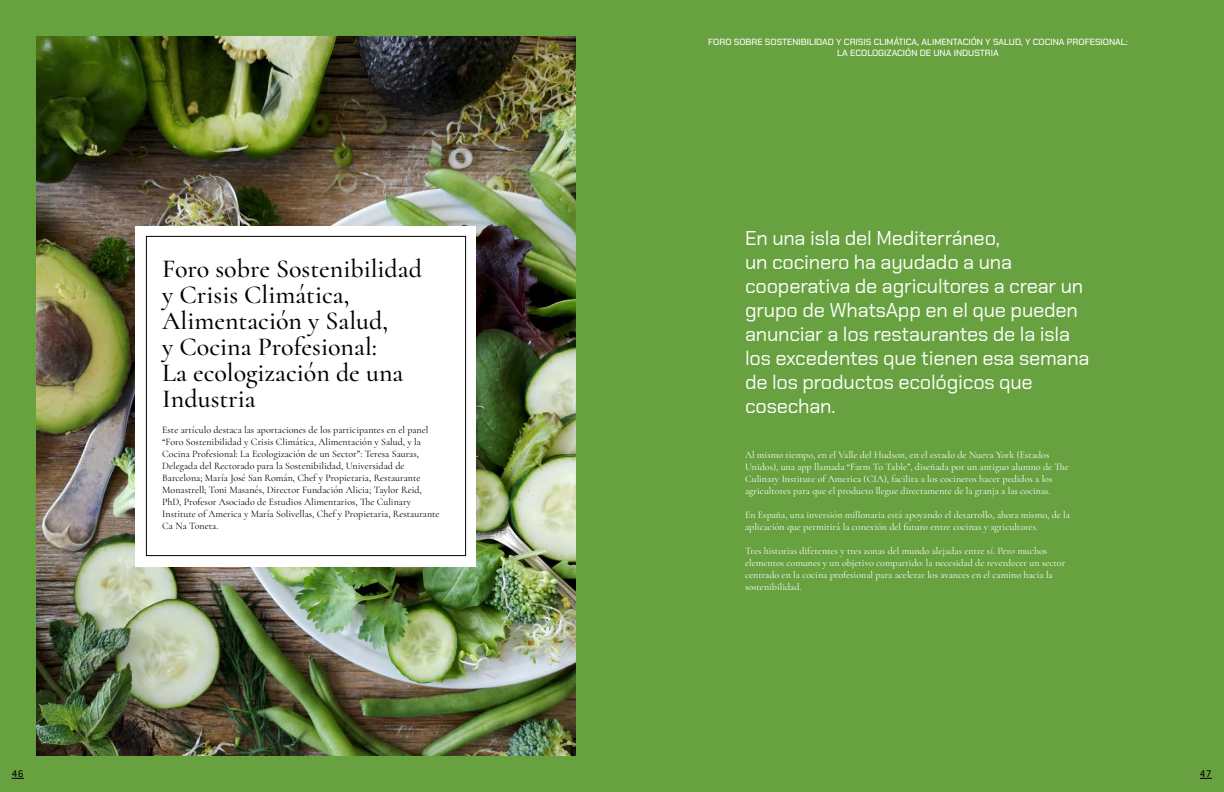
<style>
.page{position:relative;width:1224px;height:792px;background:#68a13f}
.page>*{position:absolute;margin:0;border:0;box-sizing:border-box;transform-origin:0 0}
.t1{font:500 26px/26px "Cormorant";color:#000}
.t2{font:20px/24px "Chakra Petch";letter-spacing:-.01em;color:#fff}
.t3{font:10px/12px "Cormorant";color:#fff}
.t4{font:10px/12px "Cormorant";color:#000}
.t5{font:500 10px "Foundry Gridnik";color:#000}
.t6{font:500 9px/10.8px "Chakra Petch";color:#fff;text-align:center}
</style>
<div class="page">
<img style="left:36px;top:36px;width:540px;height:720px">
<div style="left:136px;top:226px;width:340px;height:340px;background:#fff"></div>
<div style="left:146px;top:236px;width:320px;height:320px;border:1px solid #000"></div>
<svg style="left:12px;top:778px;width:12px;height:1px"></svg>
<svg style="left:1200px;top:778px;width:12px;height:1px"></svg>
<h1 class="t1" style="left:162px;top:255px;width:261px">Foro sobre Sostenibilidad y Crisis Climática,<br>Alimentación y Salud,<br>y Cocina Profesional:<br>La ecologización de una<br>Industria</h1>
<p class="t4" style="left:162px;top:424px;width:279px">Este artículo destaca las aportaciones de los participantes en el panel “Foro Sostenibilidad y Crisis Climática, Alimentación y Salud, y la Cocina Profesional: La Ecologización de un Sector”: Teresa Sauras, Delegada del Rectorado para la Sostenibilidad, Universidad de Barcelona; María José San Román, Chef y Propietaria, Restaurante Monastrell; Toni Masanés, Director Fundación Alicia; Taylor Reid, PhD, Profesor Asociado de Estudios Alimentarios, The Culinary Institute of America y María Solivellas, Chef y Propietaria, Restaurante Ca Na Toneta.</p>
<p class="t6" style="left:708px;top:36px;width:421px">FORO SOBRE SOSTENIBILIDAD Y CRISIS CLIMÁTICA, ALIMENTACIÓN Y SALUD, Y COCINA PROFESIONAL:<br>LA ECOLOGIZACIÓN DE UNA INDUSTRIA</p>
<p class="t2" style="left:745px;top:227px;width:346px">En una isla del Mediterráneo,<br>un cocinero ha ayudado a una cooperativa de agricultores a crear un grupo de WhatsApp en el que pueden anunciar a los restaurantes de la isla los excedentes que tienen esa semana de los productos ecológicos que cosechan.</p>
<p class="t3" style="left:745px;top:449px;width:325px">Al mismo tiempo, en el Valle del Hudson, en el estado de Nueva York (Estados Unidos), una app llamada “Farm To Table”, diseñada por un antiguo alumno de The Culinary Institute of America (CIA), facilita a los cocineros hacer pedidos a los agricultores para que el producto llegue directamente de la granja a las cocinas.</p>
<p class="t3" style="left:745px;top:509px;width:326px">En España, una inversión millonaria está apoyando el desarrollo, ahora mismo, de la aplicación que permitirá la conexión del futuro entre cocinas y agricultores.</p>
<p class="t3" style="left:745px;top:545px;width:322px">Tres historias diferentes y tres zonas del mundo alejadas entre sí. Pero muchos elementos comunes y un objetivo compartido: la necesidad de reverdecer un sector centrado en la cocina profesional para acelerar los avances en el camino hacia la sostenibilidad.</p>
<p class="t5" style="left:12px;top:769px;width:14px">46</p>
<p class="t5" style="left:1200px;top:769px;width:14px">47</p>
</div>
